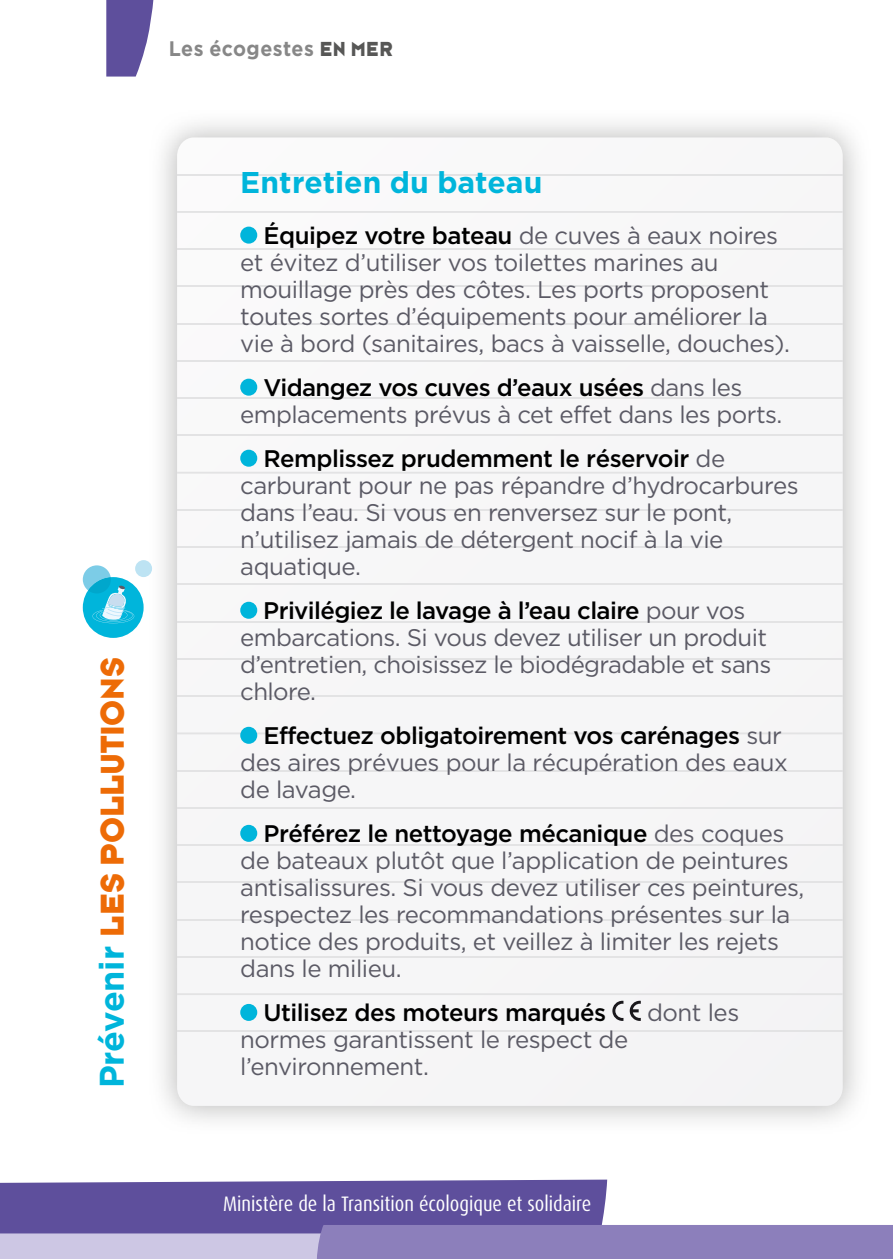
<style>
.page{position:relative;width:893px;height:1259px;background:#fff}
.page>*{position:absolute;margin:0;border:0;box-sizing:border-box;transform-origin:0 0}
.t1{font:34.2px "Typeface Six";letter-spacing:-.005em;color:#ed6b06}
.t2{font:700 30px "Gotham";color:#00b5db}
.t3{font:24px/27px "Gotham";letter-spacing:-.02em;color:#5b5a65}
.t4{font:500 24px "Gotham";letter-spacing:-.02em;color:#000}
.t5{font:condensed 21px "Dax OT";color:#fff}
.t6{font:700 21px "Gotham";letter-spacing:.02em;color:#878787;scale:.93 1}
.s1{font-family:"Gotham";font-weight:700;color:#00b5db}
.s2{font-family:"Typeface Six";font-weight:400;color:#575756}
.s3{font-weight:500;color:#000}
</style>
<div class="page">
<div style="left:177px;top:137px;width:666px;height:969px;background:#f6f6f7"></div>
<hr style="left:177px;top:1030px;width:666px;height:2px;background:#e3e3e4">
<svg style="left:177px;top:732px;width:666px;height:2px"></svg>
<svg style="left:177px;top:472px;width:666px;height:1px"></svg>
<svg style="left:177px;top:211px;width:666px;height:2px"></svg>
<hr style="left:177px;top:956px;width:666px;height:2px;background:#e3e3e4">
<hr style="left:177px;top:918px;width:666px;height:2px;background:#e3e3e4">
<hr style="left:177px;top:881px;width:666px;height:2px;background:#e3e3e4">
<hr style="left:177px;top:844px;width:666px;height:2px;background:#e3e3e4">
<hr style="left:177px;top:807px;width:666px;height:2px;background:#e3e3e4">
<hr style="left:177px;top:769px;width:666px;height:2px;background:#e3e3e4">
<hr style="left:177px;top:695px;width:666px;height:2px;background:#e3e3e4">
<hr style="left:177px;top:658px;width:666px;height:2px;background:#e3e3e4">
<hr style="left:177px;top:621px;width:666px;height:1px;background:#e3e3e4">
<hr style="left:177px;top:583px;width:666px;height:2px;background:#e3e3e4">
<hr style="left:177px;top:546px;width:666px;height:2px;background:#e3e3e4">
<hr style="left:177px;top:509px;width:666px;height:2px;background:#e3e3e4">
<hr style="left:177px;top:434px;width:666px;height:2px;background:#e3e3e4">
<hr style="left:177px;top:397px;width:666px;height:2px;background:#e3e3e4">
<hr style="left:177px;top:360px;width:666px;height:2px;background:#e3e3e4">
<hr style="left:177px;top:323px;width:666px;height:2px;background:#e3e3e4">
<hr style="left:177px;top:285px;width:666px;height:2px;background:#e3e3e4">
<hr style="left:177px;top:248px;width:666px;height:2px;background:#e3e3e4">
<hr style="left:177px;top:174px;width:666px;height:2px;background:#e3e3e4">
<div style="left:83px;top:577px;width:61px;height:61px;background:#00b5db;border-radius:50%"></div>
<div style="left:135px;top:560px;width:17px;height:17px;background:#bde3f3;border-radius:50%"></div>
<svg style="left:83px;top:565px;width:51px;height:58px"></svg>
<div style="left:240px;top:227px;width:17px;height:17px;background:#00b5db;border-radius:50%"></div>
<div style="left:240px;top:379px;width:17px;height:17px;background:#00b5db;border-radius:50%"></div>
<div style="left:240px;top:450px;width:17px;height:17px;background:#00b5db;border-radius:50%"></div>
<div style="left:240px;top:602px;width:17px;height:17px;background:#00b5db;border-radius:50%"></div>
<div style="left:240px;top:727px;width:17px;height:17px;background:#00b5db;border-radius:50%"></div>
<div style="left:240px;top:825px;width:17px;height:17px;background:#00b5db;border-radius:50%"></div>
<svg style="left:177px;top:993px;width:666px;height:28px"></svg>
<svg style="left:106px;top:0;width:48px;height:77px;background:#796cac"></svg>
<div style="left:0;top:1179px;width:607px;height:46px;background:#5e4f9c"></div>
<svg style="left:0;top:1225px;width:893px;height:34px;background:#998dc3"></svg>
<h1 class="t1" style="left:91px;top:1088px;width:432px;rotate:-90deg"><span class="s1">Prévenir</span> LES POLLUTIONS</h1>
<p class="t6" style="left:169px;top:36px;width:243px">Les écogestes <span class="s2">EN MER</span></p>
<p class="t2" style="left:240px;top:165px;width:304px">Entretien du bateau</p>
<p class="t3" style="left:240px;top:221px;width:551px;text-indent:23px"><span class="s3">Équipez votre bateau</span> de cuves à eaux noires et évitez d’utiliser vos toilettes marines au mouillage près des côtes. Les ports proposent toutes sortes d’équipements pour améliorer la vie à bord (sanitaires, bacs à vaisselle, douches).</p>
<p class="t3" style="left:240px;top:373px;width:544px;text-indent:23px"><span class="s3">Vidangez vos cuves d’eaux usées</span> dans les emplacements prévus à cet effet dans les ports.</p>
<p class="t3" style="left:240px;top:444px;width:560px;text-indent:23px"><span class="s3">Remplissez prudemment le réservoir</span> de carburant pour ne pas répandre d’hydrocarbures dans l’eau. Si vous en renversez sur le pont, n’utilisez jamais de détergent nocif à la vie aquatique.</p>
<p class="t3" style="left:240px;top:596px;width:533px;text-indent:23px"><span class="s3">Privilégiez le lavage à l’eau claire</span> pour vos embarcations. Si vous devez utiliser un produit d’entretien, choisissez le biodégradable et sans chlore.</p>
<p class="t3" style="left:240px;top:721px;width:549px;text-indent:23px"><span class="s3">Effectuez obligatoirement vos carénages</span> sur des aires prévues pour la récupération des eaux de lavage.</p>
<p class="t3" style="left:240px;top:819px;width:566px;text-indent:23px"><span class="s3">Préférez le nettoyage mécanique</span> des coques de bateaux plutôt que l’application de peintures antisalissures. Si vous devez utiliser ces peintures, respectez les recommandations présentes sur la notice des produits, et veillez à limiter les rejets dans le milieu.</p>
<p class="t4" style="left:263px;top:998px;width:344px">Utilisez des moteurs marqués</p>
<p class="t3" style="left:647px;top:998px;width:94px">dont les</p>
<p class="t3" style="left:240px;top:1025px;width:389px">normes garantissent le respect de l’environnement.</p>
<p class="t5" style="left:223px;top:1190px;width:370px">Ministère de la Transition écologique et solidaire</p>
</div>
